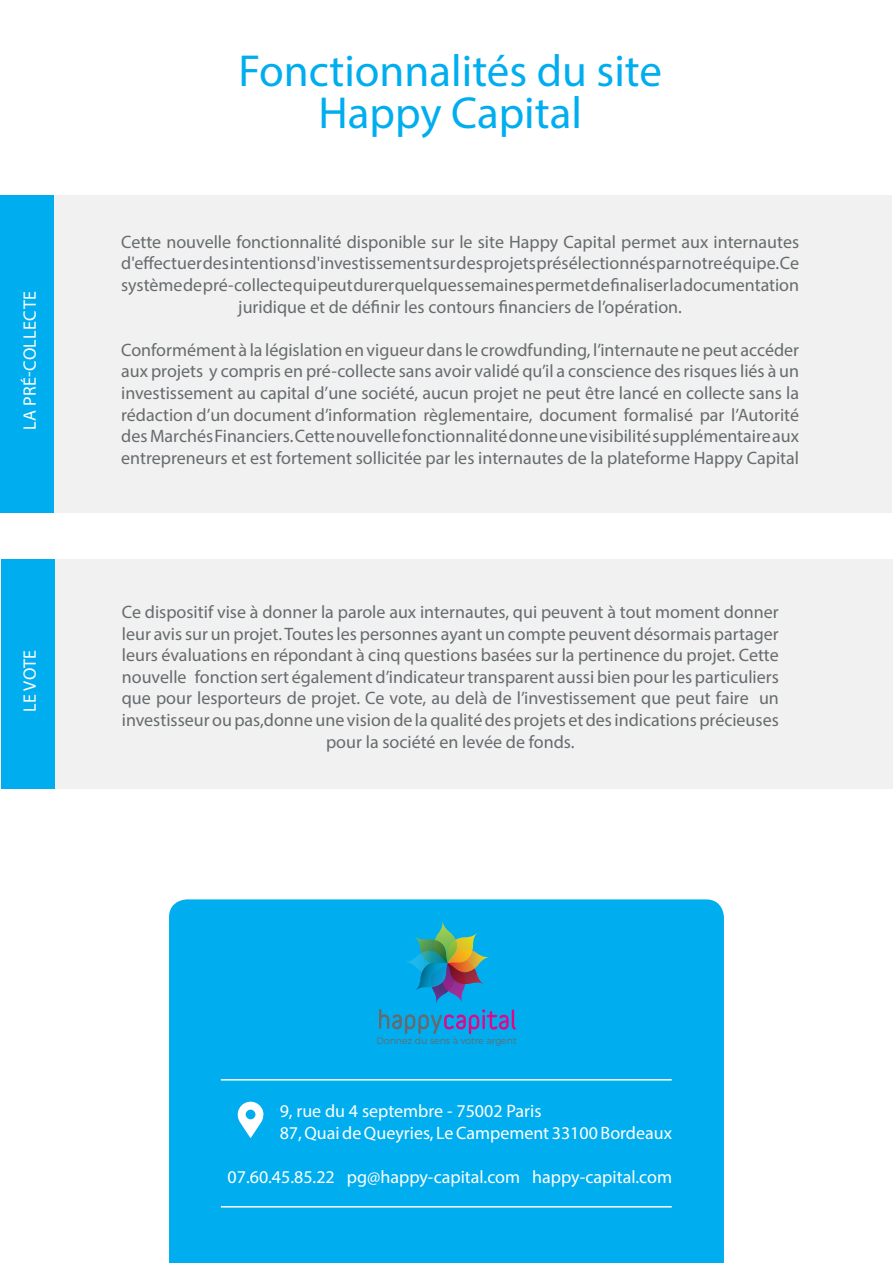
<style>
.page{position:relative;width:893px;height:1263px;background:#fff}
.page>*{position:absolute;margin:0;border:0;box-sizing:border-box;transform-origin:0 0}
.t1{font:45px "Myriad Pro";color:#00aeef}
.t2{font:18px/21.6px "Myriad Pro";color:#676b6e;text-align:center}
.t3{font:18px "Myriad Pro";color:#fff}
.t4{font:18px "Myriad Pro";letter-spacing:.02em;color:#fff}
.t5{font:300 9.45px "Montserrat";color:#666a6d}
</style>
<div class="page">
<div style="left:0;top:196px;width:54px;height:317px;background:#00aeef"></div>
<div style="left:54px;top:196px;width:838px;height:317px;background:#f0f1f0"></div>
<div style="left:1px;top:559px;width:55px;height:230px;background:#00aeef"></div>
<div style="left:56px;top:559px;width:837px;height:230px;background:#f0f1f0"></div>
<div style="left:169px;top:899px;width:555px;height:364px;background:#00aeef"></div>
<hr style="left:221px;top:1079px;width:451px;height:1px;background:#fff">
<svg style="left:237px;top:1098px;width:28px;height:40px"></svg>
<hr style="left:221px;top:1206px;width:451px;height:1px;background:#fff">
<svg style="left:379px;top:921px;width:137px;height:113px;background:#229dcc"></svg>
<p class="t4" style="left:19px;top:430px;width:140px;rotate:-90deg">LA PRÉ-COLLECTE</p>
<p class="t3" style="left:19px;top:712px;width:64px;rotate:-90deg">LE VOTE</p>
<p class="t1" style="left:238px;top:43px;width:425px">Fonctionnalités du site</p>
<p class="t1" style="left:319px;top:85px;width:265px">Happy Capital</p>
<p class="t2" style="left:121px;top:231px;width:679px">Cette nouvelle fonctionnalité disponible sur le site Happy Capital permet aux internautes d'effectuer des intentions d'investissement sur des projets présélectionnés par notre équipe. Ce système de pré-collecte qui peut durer quelques semaines permet de finaliser la documentation juridique et de définir les contours financiers de l’opération.</p>
<p class="t2" style="left:121px;top:339px;width:679px;text-align:justify">Conformément à la législation en vigueur dans le crowdfunding, l’internaute ne peut accéder aux projets y compris en pré-collecte sans avoir validé qu’il a conscience des risques liés à un investissement au capital d’une société, aucun projet ne peut être lancé en collecte sans la rédaction d’un document d’information règlementaire, document formalisé par l’Autorité des Marchés Financiers. Cette nouvelle fonctionnalité donne une visibilité supplémentaire aux entrepreneurs et est fortement sollicitée par les internautes de la plateforme Happy Capital</p>
<p class="t2" style="left:122px;top:601px;width:659px">Ce dispositif vise à donner la parole aux internautes, qui peuvent à tout moment donner leur avis sur un projet. Toutes les personnes ayant un compte peuvent désormais partager leurs évaluations en répondant à cinq questions basées sur la pertinence du projet. Cette nouvelle fonction sert également d’indicateur transparent aussi bien pour les particuliers que pour lesporteurs de projet. Ce vote, au delà de l’investissement que peut faire un investisseur ou pas,donne une vision de la qualité des projets et des indications précieuses pour la société en levée de fonds.</p>
<p class="t5" style="left:376px;top:1035px;width:142px">Donnez du sens à votre argent</p>
<p class="t3" style="left:280px;top:1100px;width:263px">9, rue du 4 septembre - 75002 Paris</p>
<p class="t3" style="left:280px;top:1122px;width:394px">87, Quai de Queyries, Le Campement 33100 Bordeaux</p>
<p class="t3" style="left:228px;top:1166px;width:446px">07.60.45.85.22 pg@happy-capital.com happy-capital.com</p>
</div>
